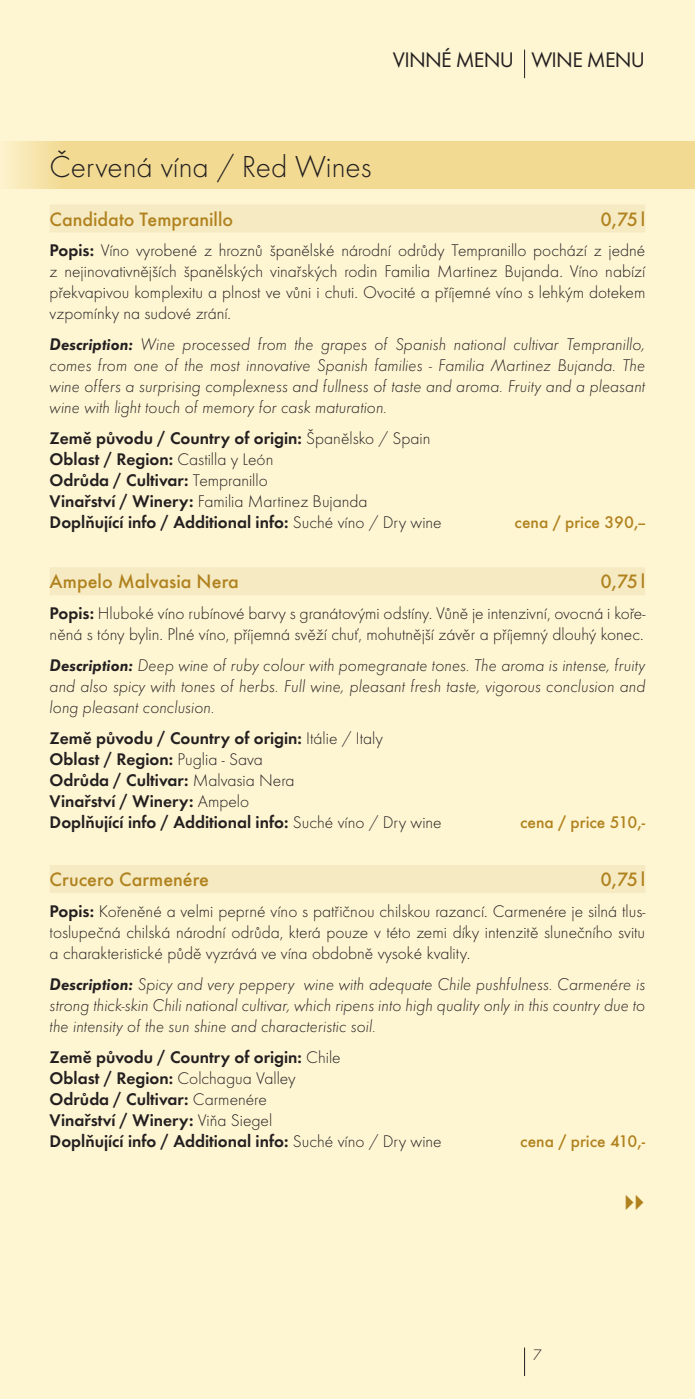
<style>
.page{position:relative;width:695px;height:1399px;background:#fff}
.page>*{position:absolute;margin:0;border:0;box-sizing:border-box;transform-origin:0 0}
._02_vino_tit{font:31.5px "Futura TOT Ligh";color:#231f20}
.t1{font:21.88px "Futura TOT";letter-spacing:-.03em;color:#231f20}
._03_jmeno{font:500 20.12px "Futura TOT";color:#b0821e}
._01_zaklad{font:17.5px/21px "Futura TOT Ligh";color:#231f20;text-align:justify}
._05_zakladANGL{font:17.5px/21px "Futura TOT Ligh Obli";color:#231f20;text-align:justify}
._01_zaklad-2{font:600 17.5px "Futura TOT";color:#231f20}
._01_zaklad-3{font:500 17.5px "Futura TOT";color:#b0821e}
.t2{font:15.75px "Futura TOT Ligh";color:#231f20}
.s1{font-family:"Futura TOT";font-weight:600}
.s2{font-family:"Futura TOT Demi Obli"}
.s3{font-family:"Futura TOT Ligh";font-weight:400}
</style>
<div class="page">
<div style="left:0;top:0;width:694px;height:1399px;background:#fef5d2"></div>
<div style="left:6px;top:141px;width:688px;height:48px;background:#f2da93"></div>
<svg style="left:524px;top:50px;width:1px;height:28px"></svg>
<div style="left:50px;top:204px;width:595px;height:28px;background:#f6eac3"></div>
<div style="left:50px;top:567px;width:595px;height:28px;background:#f6eac3"></div>
<div style="left:50px;top:865px;width:595px;height:28px;background:#f6eac3"></div>
<svg style="left:524px;top:1347px;width:1px;height:29px"></svg>
<p class="t1" style="left:393px;top:46px;width:254px">VINNÉ MENU WINE MENU</p>
<p class="_02_vino_tit" style="left:50px;top:148px;width:323px">Červená vína / Red Wines</p>
<p class="_03_jmeno" style="left:50px;top:207px;width:185px">Candidato Tempranillo</p>
<p class="_03_jmeno" style="left:600px;top:207px;width:46px">0,75l</p>
<p class="_01_zaklad" style="left:50px;top:240px;width:597px"><span class="s1">Popis:</span> Víno vyrobené z hroznů španělské národní odrůdy Tempranillo pochází z jedné z nejinovativnějších španělských vinařských rodin Familia Martinez Bujanda. Víno nabízí překvapivou komplexitu a plnost ve vůni i chuti. Ovocité a příjemné víno s lehkým dotekem vzpomínky na sudové zrání.</p>
<p class="_05_zakladANGL" style="left:50px;top:334px;width:597px"><span class="s2">Description:</span> Wine processed from the grapes of Spanish national cultivar Tempranillo, comes from one of the most innovative Spanish families - Familia Martinez Bujanda. The wine offers a surprising complexness and fullness of taste and aroma. Fruity and a pleasant wine with light touch of memory for cask maturation.</p>
<p class="_01_zaklad-2" style="left:50px;top:428px;width:382px">Země původu / Country of origin: <span class="s3">Španělsko / Spain</span></p>
<p class="_01_zaklad-2" style="left:50px;top:449px;width:225px">Oblast / Region: <span class="s3">Castilla y León</span></p>
<p class="_01_zaklad-2" style="left:50px;top:470px;width:219px">Odrůda / Cultivar: <span class="s3">Tempranillo</span></p>
<p class="_01_zaklad" style="left:50px;top:491px;width:319px"><span class="s1">Vinařství / Winery:</span> Familia Martinez Bujanda</p>
<p class="_01_zaklad-2" style="left:50px;top:512px;width:393px">Doplňující info / Additional info: <span class="s3">Suché víno / Dry wine</span></p>
<p class="_01_zaklad-3" style="left:514px;top:512px;width:132px">cena / price 390,--</p>
<p class="_03_jmeno" style="left:50px;top:570px;width:191px">Ampelo Malvasia Nera</p>
<p class="_03_jmeno" style="left:600px;top:570px;width:46px">0,75l</p>
<p class="_01_zaklad" style="left:50px;top:603px;width:597px"><span class="s1">Popis:</span> Hluboké víno rubínové barvy s granátovými odstíny. Vůně je intenzivní, ovocná i koře&shy;něná s tóny bylin. Plné víno, příjemná svěží chuť, mohutnější závěr a příjemný dlouhý konec.</p>
<p class="_05_zakladANGL" style="left:50px;top:655px;width:597px"><span class="s2">Description:</span> Deep wine of ruby colour with pomegranate tones. The aroma is intense, fruity and also spicy with tones of herbs. Full wine, pleasant fresh taste, vigorous conclusion and long pleasant conclusion.</p>
<p class="_01_zaklad-2" style="left:50px;top:728px;width:334px">Země původu / Country of origin: <span class="s3">Itálie / Italy</span></p>
<p class="_01_zaklad-2" style="left:50px;top:749px;width:215px">Oblast / Region: <span class="s3">Puglia - Sava</span></p>
<p class="_01_zaklad-2" style="left:50px;top:770px;width:246px">Odrůda / Cultivar: <span class="s3">Malvasia Nera</span></p>
<p class="_01_zaklad-2" style="left:50px;top:791px;width:201px">Vinařství / Winery: <span class="s3">Ampelo</span></p>
<p class="_01_zaklad-2" style="left:50px;top:812px;width:393px">Doplňující info / Additional info: <span class="s3">Suché víno / Dry wine</span></p>
<p class="_01_zaklad-3" style="left:520px;top:812px;width:127px">cena / price 510,-</p>
<p class="_03_jmeno" style="left:50px;top:867px;width:161px">Crucero Carmenére</p>
<p class="_03_jmeno" style="left:600px;top:867px;width:46px">0,75l</p>
<p class="_01_zaklad" style="left:50px;top:901px;width:597px"><span class="s1">Popis:</span> Kořeněné a velmi peprné víno s patřičnou chilskou razancí. Carmenére je silná tlus&shy;toslupečná chilská národní odrůda, která pouze v této zemi díky intenzitě slunečního svitu a charakteristické půdě vyzrává ve vína obdobně vysoké kvality.</p>
<p class="_05_zakladANGL" style="left:50px;top:974px;width:597px"><span class="s2">Description:</span> Spicy and very peppery wine with adequate Chile pushfulness. Carmenére is strong thick-skin Chili national cultivar, which ripens into high quality only in this country due to the intensity of the sun shine and characteristic soil.</p>
<p class="_01_zaklad-2" style="left:50px;top:1046px;width:292px">Země původu / Country of origin: <span class="s3">Chile</span></p>
<p class="_01_zaklad" style="left:50px;top:1068px;width:247px"><span class="s1">Oblast / Region:</span> Colchagua Valley</p>
<p class="_01_zaklad-2" style="left:50px;top:1088px;width:219px">Odrůda / Cultivar: <span class="s3">Carmenére</span></p>
<p class="_01_zaklad-2" style="left:50px;top:1109px;width:224px">Vinařství / Winery: <span class="s3">Viňa Siegel</span></p>
<p class="_01_zaklad-2" style="left:50px;top:1130px;width:393px">Doplňující info / Additional info: <span class="s3">Suché víno / Dry wine</span></p>
<p class="_01_zaklad-3" style="left:520px;top:1131px;width:126px">cena / price 410,-</p>
<p class="t2" style="left:533px;top:1346px;width:10px">7</p>
</div>
